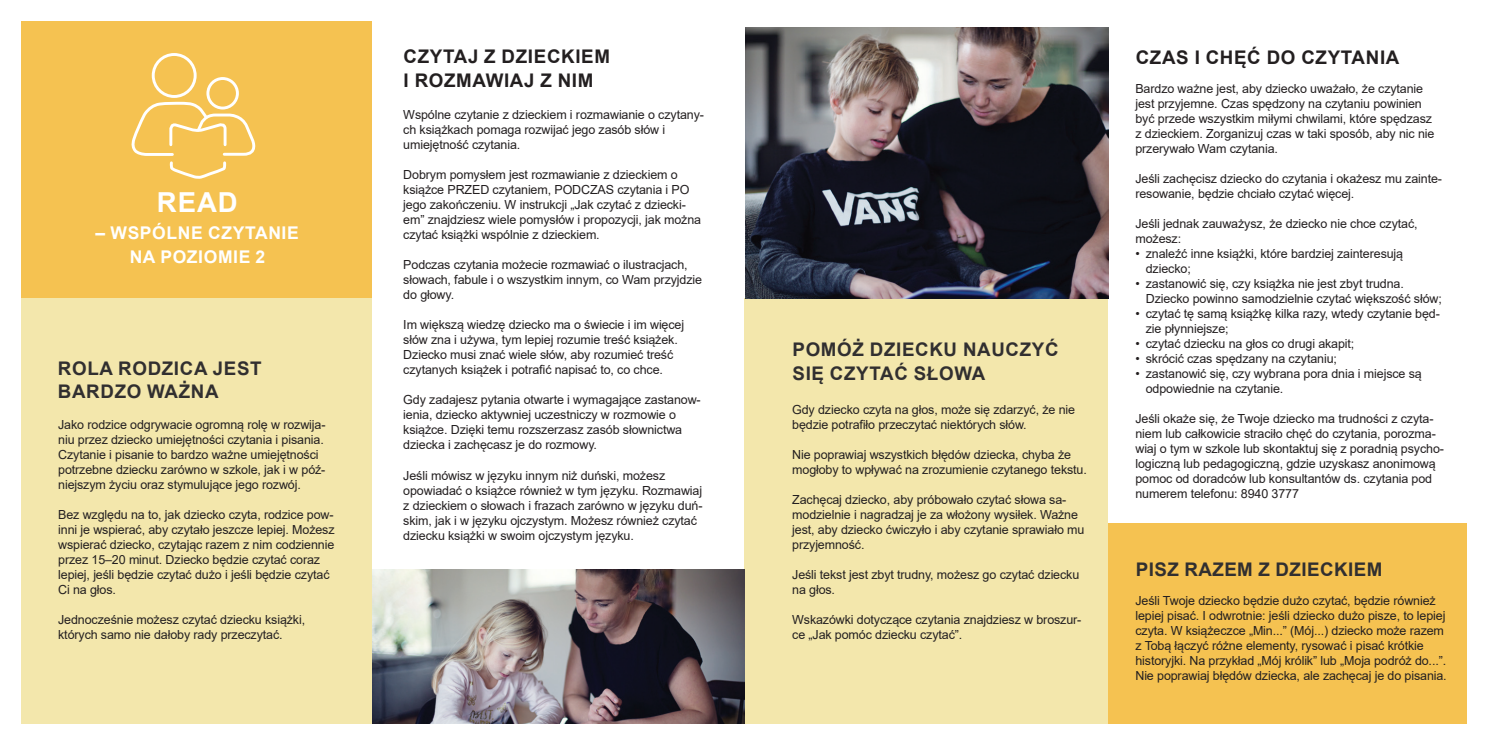
<style>
.page{position:relative;width:1489px;height:745px;background:#fff}
.page>*{position:absolute;margin:0;border:0;box-sizing:border-box;transform-origin:0 0}
.t1{font:700 27.5px "Arial";color:#fff}
.t2{font:700 18.75px/23.8px "Arial";letter-spacing:.035em;color:#312f30}
.t3{font:700 18.75px/23.8px "Arial";letter-spacing:.035em;color:#231f20}
.t4{font:700 17.5px/23.8px "Arial";letter-spacing:.035em;color:#fff;text-align:center}
.t5{font:12.5px/15px "Arial";letter-spacing:-.01em;color:#231f20}
</style>
<div class="page">
<div style="left:21px;top:21px;width:351px;height:277px;background:#f5c251"></div>
<div style="left:21px;top:298px;width:351px;height:425px;background:#f3e7ac"></div>
<div style="left:744px;top:298px;width:364px;height:425px;background:#f3e7ac"></div>
<div style="left:1108px;top:523px;width:359px;height:200px;background:#f5c251"></div>
<img style="left:372px;top:569px;width:372px;height:154px">
<img style="left:745px;top:27px;width:363px;height:271px">
<div style="left:152px;top:53px;width:45px;height:45px;border:3px solid #fff;border-radius:50%"></div>
<div style="left:206px;top:77px;width:33px;height:32px;border:3px solid #fff;border-radius:50%"></div>
<svg style="left:131px;top:100px;width:125px;height:79px"></svg>
<h1 class="t1" style="left:157px;top:183px;width:21px">READ</h1>
<h3 class="t4" style="left:96px;top:221px;width:205px">– WSPÓLNE CZYTANIE<br>NA POZIOMIE 2</h3>
<h2 class="t2" style="left:58px;top:356px;width:205px">ROLA RODZICA JEST<br>BARDZO WAŻNA</h2>
<p class="t5" style="left:58px;top:417px;width:269px">Jako rodzice odgrywacie ogromną rolę w rozwija&shy;niu przez dziecko umiejętności czytania i pisania.<br>Czytanie i pisanie to bardzo ważne umiejętności potrzebne dziecku zarówno w szkole, jak i w póź&shy;niejszym życiu oraz stymulujące jego rozwój.</p>
<p class="t5" style="left:58px;top:507px;width:278px">Bez względu na to, jak dziecko czyta, rodzice pow&shy;inni je wspierać, aby czytało jeszcze lepiej. Możesz wspierać dziecko, czytając razem z nim codziennie przez 15–20 minut. Dziecko będzie czytać coraz lepiej, jeśli będzie czytać dużo i jeśli będzie czytać Ci na głos.</p>
<p class="t5" style="left:58px;top:612px;width:248px">Jednocześnie możesz czytać dziecku książki, których samo nie dałoby rady przeczytać.</p>
<h2 class="t3" style="left:403px;top:45px;width:208px">CZYTAJ Z DZIECKIEM<br>I ROZMAWIAJ Z NIM</h2>
<h2 class="t3" style="left:1135px;top:46px;width:265px">CZAS I CHĘĆ DO CZYTANIA</h2>
<p class="t5" style="left:1135px;top:81px;width:300px">Bardzo ważne jest, aby dziecko uważało, że czytanie jest przyjemne. Czas spędzony na czytaniu powinien być przede wszystkim miłymi chwilami, które spędzasz z dzieckiem. Zorganizuj czas w taki sposób, aby nic nie przerywało Wam czytania.</p>
<p class="t5" style="left:1135px;top:171px;width:308px">Jeśli zachęcisz dziecko do czytania i okażesz mu zainte&shy;resowanie, będzie chciało czytać więcej.</p>
<p class="t5" style="left:1135px;top:216px;width:284px">Jeśli jednak zauważysz, że dziecko nie chce czytać, możesz:</p>
<p class="t5" style="left:1145px;top:246px;width:259px;text-indent:-10px">• znaleźć inne książki, które bardziej zainteresują dziecko;</p>
<p class="t5" style="left:1145px;top:276px;width:297px;text-indent:-10px">• zastanowić się, czy książka nie jest zbyt trudna.<br>Dziecko powinno samodzielnie czytać większość słów;</p>
<p class="t5" style="left:1145px;top:306px;width:295px;text-indent:-10px">• czytać tę samą książkę kilka razy, wtedy czytanie będ&shy;zie płynniejsze;</p>
<p class="t5" style="left:1135px;top:336px;width:220px">• czytać dziecku na głos co drugi akapit;</p>
<p class="t5" style="left:1135px;top:351px;width:203px">• skrócić czas spędzany na czytaniu;</p>
<p class="t5" style="left:1145px;top:366px;width:277px;text-indent:-10px">• zastanowić się, czy wybrana pora dnia i miejsce są odpowiednie na czytanie.</p>
<p class="t5" style="left:1135px;top:411px;width:310px">Jeśli okaże się, że Twoje dziecko ma trudności z czyta&shy;niem lub całkowicie straciło chęć do czytania, porozma&shy;wiaj o tym w szkole lub skontaktuj się z poradnią psycho&shy;logiczną lub pedagogiczną, gdzie uzyskasz anonimową pomoc od doradców lub konsultantów ds. czytania pod numerem telefonu: 8940 3777</p>
<p class="t5" style="left:403px;top:107px;width:302px">Wspólne czytanie z dzieckiem i rozmawianie o czytany&shy;ch książkach pomaga rozwijać jego zasób słów i umiejętność czytania.</p>
<p class="t5" style="left:403px;top:167px;width:299px">Dobrym pomysłem jest rozmawianie z dzieckiem o książce PRZED czytaniem, PODCZAS czytania i PO jego zakończeniu. W instrukcji „Jak czytać z dziecki&shy;em” znajdziesz wiele pomysłów i propozycji, jak można czytać książki wspólnie z dzieckiem.</p>
<p class="t5" style="left:403px;top:257px;width:300px">Podczas czytania możecie rozmawiać o ilustracjach, słowach, fabule i o wszystkim innym, co Wam przyjdzie do głowy.</p>
<p class="t5" style="left:403px;top:317px;width:282px">Im większą wiedzę dziecko ma o świecie i im więcej słów zna i używa, tym lepiej rozumie treść książek.<br>Dziecko musi znać wiele słów, aby rozumieć treść czytanych książek i potrafić napisać to, co chce.</p>
<p class="t5" style="left:403px;top:392px;width:299px">Gdy zadajesz pytania otwarte i wymagające zastanow&shy;ienia, dziecko aktywniej uczestniczy w rozmowie o książce. Dzięki temu rozszerzasz zasób słownictwa dziecka i zachęcasz je do rozmowy.</p>
<p class="t5" style="left:403px;top:467px;width:301px">Jeśli mówisz w języku innym niż duński, możesz opowiadać o książce również w tym języku. Rozmawiaj z dzieckiem o słowach i frazach zarówno w języku duń&shy;skim, jak i w języku ojczystym. Możesz również czytać dziecku książki w swoim ojczystym języku.</p>
<h2 class="t2" style="left:792px;top:337px;width:267px">POMÓŻ DZIECKU NAUCZYĆ<br>SIĘ CZYTAĆ SŁOWA</h2>
<p class="t5" style="left:792px;top:402px;width:284px">Gdy dziecko czyta na głos, może się zdarzyć, że nie będzie potrafiło przeczytać niektórych słów.</p>
<p class="t5" style="left:792px;top:447px;width:296px">Nie poprawiaj wszystkich błędów dziecka, chyba że mogłoby to wpływać na zrozumienie czytanego tekstu.</p>
<p class="t5" style="left:792px;top:492px;width:294px">Zachęcaj dziecko, aby próbowało czytać słowa sa&shy;modzielnie i nagradzaj je za włożony wysiłek. Ważne jest, aby dziecko ćwiczyło i aby czytanie sprawiało mu przyjemność.</p>
<p class="t5" style="left:792px;top:567px;width:288px">Jeśli tekst jest zbyt trudny, możesz go czytać dziecku na głos.</p>
<p class="t5" style="left:792px;top:612px;width:291px">Wskazówki dotyczące czytania znajdziesz w broszur&shy;ce „Jak pomóc dziecku czytać”.</p>
<h2 class="t2" style="left:1135px;top:557px;width:248px">PISZ RAZEM Z DZIECKIEM</h2>
<p class="t5" style="left:1135px;top:592px;width:313px">Jeśli Twoje dziecko będzie dużo czytać, będzie również lepiej pisać. I odwrotnie: jeśli dziecko dużo pisze, to lepiej czyta. W książeczce „Min...” (Mój...) dziecko może razem z Tobą łączyć różne elementy, rysować i pisać krótkie historyjki. Na przykład „Mój królik” lub „Moja podróż do...”.<br>Nie poprawiaj błędów dziecka, ale zachęcaj je do pisania.</p>
</div>
